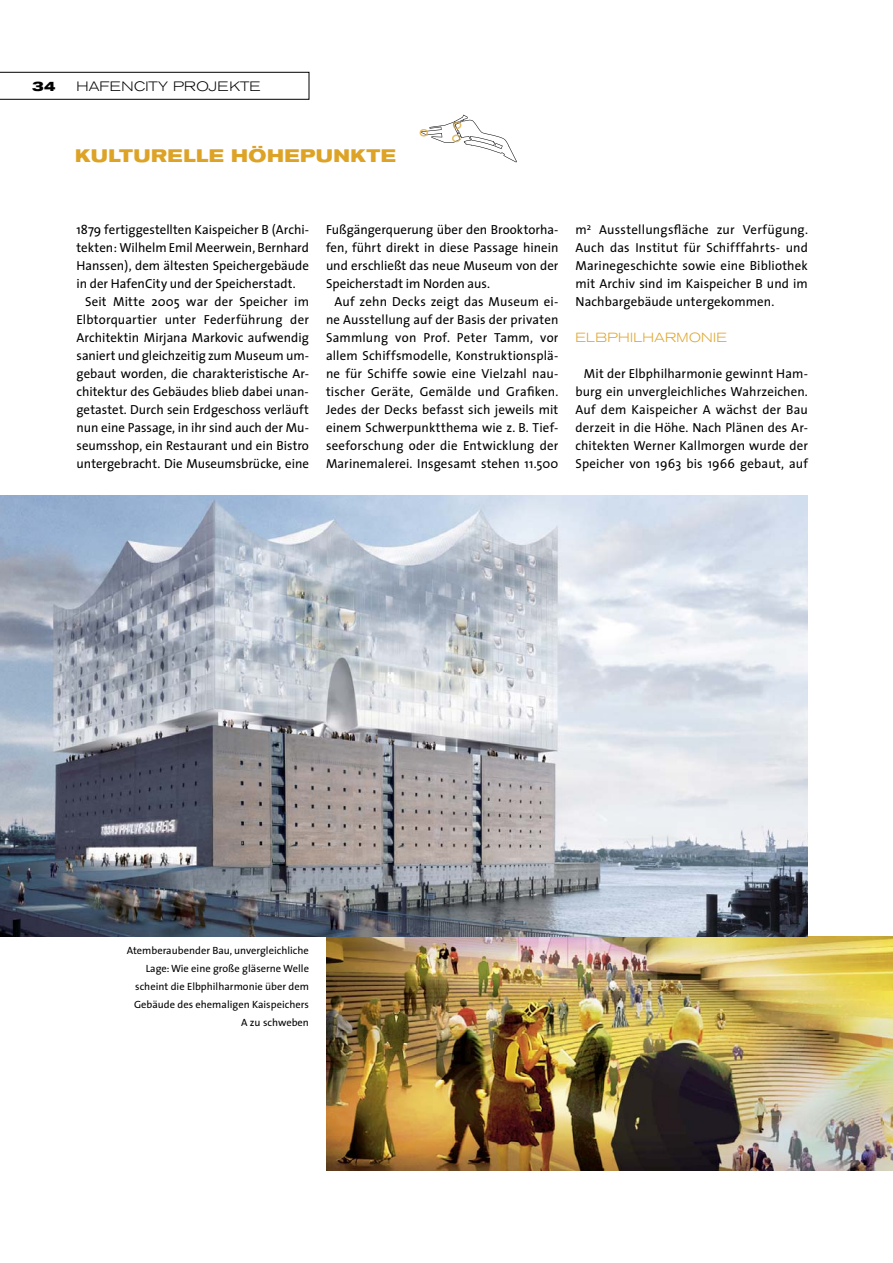
<style>
.page{position:relative;width:893px;height:1263px;background:#fff}
.page>*{position:absolute;margin:0;border:0;box-sizing:border-box;transform-origin:0 0}
.t1{font:700 expanded 18px "Akzidenz Grotesk BE";letter-spacing:.03em;color:#dda327}
.t2{font:300 expanded 13.5px "Akzidenz Grotesk BE";letter-spacing:.025em;color:#000}
.t3{font:700 expanded 13.5px "Akzidenz Grotesk BE";color:#000}
.t4{font:13.2px/18px "The Sans";letter-spacing:.005em;color:#000;text-align:justify}
.t5{font:300 expanded 13.2px "Akzidenz Grotesk BE";letter-spacing:.025em;color:#dda327}
.t6{font:10.5px/18px "The Sans";color:#000;text-align:right}
</style>
<div class="page">
<img style="left:326px;top:936px;width:567px;height:234px">
<img style="left:0;top:495px;width:808px;height:441px">
<svg style="left:0;top:72px;width:309px;height:28px"></svg>
<svg style="left:419px;top:115px;width:98px;height:47px"></svg>
<p class="t3" style="left:33px;top:81px;width:25px">34</p>
<p class="t2" style="left:77px;top:81px;width:186px">HAFENCITY PROJEKTE</p>
<h1 class="t1" style="left:75px;top:150px;width:322px">KULTURELLE HÖHEPUNKTE</h1>
<p class="t4" style="left:77px;top:222px;width:234px">1879 fertiggestellten Kaispeicher B (Archi&shy;tekten: Wilhelm Emil Meerwein, Bernhard Hanssen), dem ältesten Speichergebäude in der HafenCity und der Speicherstadt.</p>
<p class="t4" style="left:77px;top:294px;width:234px;text-indent:9px">Seit Mitte 2005 war der Speicher im Elbtorquartier unter Federführung der Architektin Mirjana Markovic aufwendig saniert und gleichzeitig zum Museum um&shy;gebaut worden, die charakteristische Ar&shy;chitektur des Gebäudes blieb dabei unan&shy;getastet. Durch sein Erdgeschoss verläuft nun eine Passage, in ihr sind auch der Mu&shy;seumsshop, ein Restaurant und ein Bistro untergebracht. Die Museumsbrücke, eine</p>
<p class="t4" style="left:326px;top:222px;width:234px">Fußgängerquerung über den Brooktorha&shy;fen, führt direkt in diese Passage hinein und erschließt das neue Museum von der Speicherstadt im Norden aus.</p>
<p class="t4" style="left:326px;top:294px;width:234px;text-indent:9px">Auf zehn Decks zeigt das Museum ei&shy;ne Ausstellung auf der Basis der privaten Sammlung von Prof. Peter Tamm, vor allem Schiffsmodelle, Konstruktionsplä&shy;ne für Schiffe sowie eine Vielzahl nau&shy;tischer Geräte, Gemälde und Grafiken.<br>Jedes der Decks befasst sich jeweils mit einem Schwerpunktthema wie z. B. Tief&shy;seeforschung oder die Entwicklung der Marinemalerei. Insgesamt stehen 11.500</p>
<p class="t4" style="left:575px;top:222px;width:234px">m<sup>2</sup> Ausstellungsfläche zur Verfügung.<br>Auch das Institut für Schifffahrts- und Marinegeschichte sowie eine Bibliothek mit Archiv sind im Kaispeicher B und im Nachbargebäude untergekommen.</p>
<p class="t5" style="left:575px;top:333px;width:153px">ELBPHILHARMONIE</p>
<p class="t4" style="left:575px;top:366px;width:234px;text-indent:9px">Mit der Elbphilharmonie gewinnt Ham&shy;burg ein unvergleichliches Wahrzeichen.<br>Auf dem Kaispeicher A wächst der Bau derzeit in die Höhe. Nach Plänen des Ar&shy;chitekten Werner Kallmorgen wurde der Speicher von 1963 bis 1966 gebaut, auf</p>
<p class="t6" style="left:127px;top:943px;width:184px">Atemberaubender Bau, unvergleichliche Lage: Wie eine große gläserne Welle scheint die Elbphilharmonie über dem Gebäude des ehemaligen Kaispeichers A zu schweben</p>
</div>
